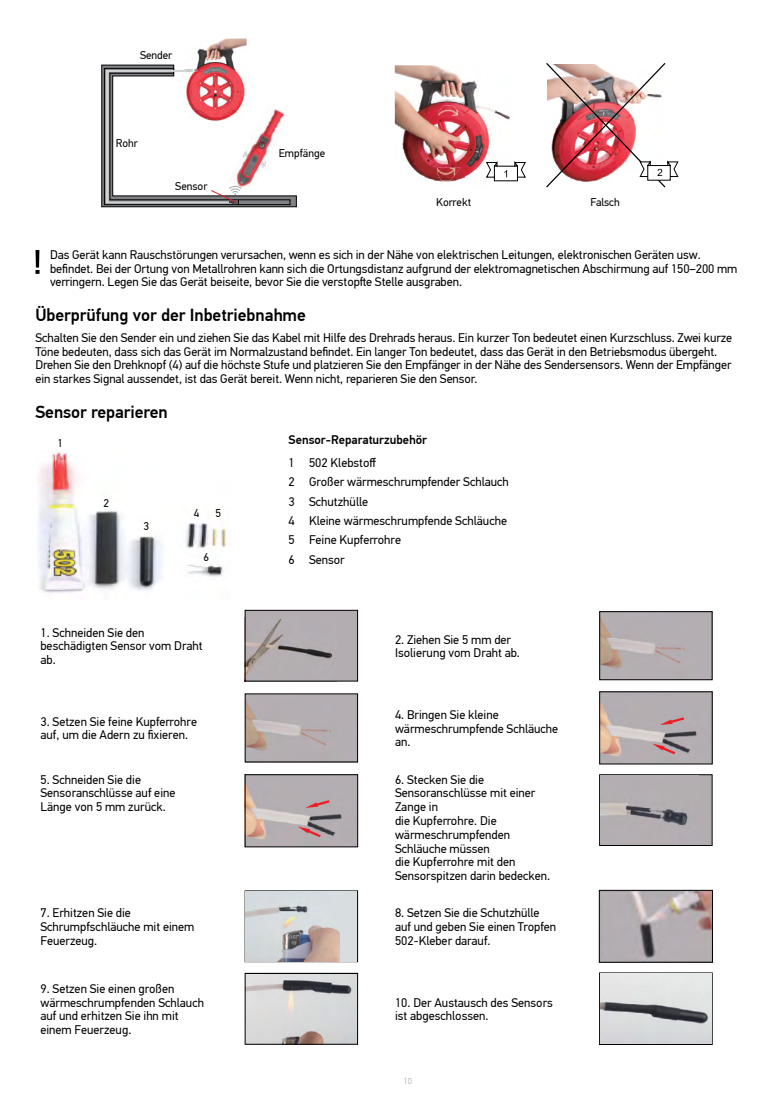
<style>
.page{position:relative;width:780px;height:1099px;background:#fff}
.page>*{position:absolute;margin:0;border:0;box-sizing:border-box;transform-origin:0 0}
.t1{font:500 17.5px "PF Din Text Pro";letter-spacing:-.005em;color:#000}
.t2{font:12.5px/13.8px "PF Din Text Pro";letter-spacing:-.005em;color:#000}
.t3{font:500 12.5px "PF Din Text Pro";color:#000}
.t4{font:11.25px "PF Din Text Pro";color:#000}
.t5{font:300 8.75px "PF Din Text Pro";color:#a7a9ac}
</style>
<div class="page">
<img style="left:197px;top:39px;width:49px;height:26px">
<svg style="left:101px;top:65px;width:195px;height:142px"></svg>
<img style="left:395px;top:65px;width:118px;height:117px">
<img style="left:439px;top:105px;width:25px;height:11px">
<img style="left:437px;top:168px;width:23px;height:13px">
<svg style="left:485px;top:160px;width:41px;height:21px"></svg>
<img style="left:546px;top:63px;width:133px;height:125px">
<svg style="left:35px;top:250px;width:5px;height:24px"></svg>
<img style="left:38px;top:452px;width:189px;height:141px">
<div style="left:245px;top:610px;width:112px;height:71px;background:#b3adb1"></div>
<img style="left:247px;top:619px;width:86px;height:56px">
<div style="left:245px;top:610px;width:113px;height:71px;border:1px solid #000"></div>
<img style="left:601px;top:613px;width:109px;height:65px">
<div style="left:599px;top:611px;width:113px;height:69px;border:1px solid #000"></div>
<img style="left:247px;top:695px;width:109px;height:65px">
<img style="left:601px;top:693px;width:109px;height:69px">
<div style="left:599px;top:691px;width:113px;height:73px;border:1px solid #000"></div>
<svg style="left:659px;top:717px;width:25px;height:8px"></svg>
<svg style="left:652px;top:743px;width:23px;height:11px"></svg>
<img style="left:247px;top:776px;width:109px;height:69px">
<div style="left:245px;top:774px;width:113px;height:73px;border:1px solid #000"></div>
<svg style="left:305px;top:800px;width:24px;height:7px"></svg>
<svg style="left:298px;top:826px;width:23px;height:11px"></svg>
<div style="left:599px;top:774px;width:113px;height:71px;background:#b3adb1"></div>
<div style="left:599px;top:774px;width:113px;height:71px;border:1px solid #000"></div>
<img style="left:601px;top:775px;width:97px;height:51px">
<div style="left:245px;top:890px;width:113px;height:72px;border:1px solid #000"></div>
<img style="left:245px;top:891px;width:95px;height:70px">
<div style="left:340px;top:891px;width:17px;height:70px;background:#d8dedf"></div>
<img style="left:601px;top:892px;width:109px;height:68px">
<div style="left:599px;top:890px;width:113px;height:72px;border:1px solid #000"></div>
<img style="left:245px;top:972px;width:112px;height:70px">
<div style="left:245px;top:973px;width:113px;height:71px;border:1px solid #000"></div>
<div style="left:599px;top:972px;width:113px;height:72px;border:1px solid #000"></div>
<img style="left:600px;top:973px;width:111px;height:70px">
<p class="t4" style="left:140px;top:49px;width:34px">Sender</p>
<p class="t4" style="left:116px;top:137px;width:24px">Rohr</p>
<p class="t4" style="left:175px;top:179px;width:34px">Sensor</p>
<p class="t4" style="left:279px;top:147px;width:48px">Empfänge</p>
<p class="t4" style="left:436px;top:196px;width:36px">Korrekt</p>
<p class="t4" style="left:590px;top:196px;width:31px">Falsch</p>
<p class="t2" style="left:50px;top:248px;width:688px">Das Gerät kann Rauschstörungen verursachen, wenn es sich in der Nähe von elektrischen Leitungen, elektronischen Geräten usw. befindet. Bei der Ortung von Metallrohren kann sich die Ortungsdistanz aufgrund der elektromagnetischen Abschirmung auf 150–200 mm verringern. Legen Sie das Gerät beiseite, bevor Sie die verstopfte Stelle ausgraben.</p>
<h1 class="t1" style="left:35px;top:304px;width:272px">Überprüfung vor der Inbetriebnahme</h1>
<p class="t2" style="left:35px;top:331px;width:698px">Schalten Sie den Sender ein und ziehen Sie das Kabel mit Hilfe des Drehrads heraus. Ein kurzer Ton bedeutet einen Kurzschluss. Zwei kurze Töne bedeuten, dass sich das Gerät im Normalzustand befindet. Ein langer Ton bedeutet, dass das Gerät in den Betriebsmodus übergeht.<br>Drehen Sie den Drehknopf (4) auf die höchste Stufe und platzieren Sie den Empfänger in der Nähe des Sendersensors. Wenn der Empfänger ein starkes Signal aussendet, ist das Gerät bereit. Wenn nicht, reparieren Sie den Sensor.</p>
<h1 class="t1" style="left:35px;top:401px;width:134px">Sensor reparieren</h1>
<p class="t3" style="left:288px;top:432px;width:140px">Sensor-Reparaturzubehör</p>
<p class="t2" style="left:288px;top:453px;width:222px;line-height:19.4px">1 502 Klebstoff<br>2 Großer wärmeschrumpfender Schlauch<br>3 Schutzhülle<br>4 Kleine wärmeschrumpfende Schläuche<br>5 Feine Kupferrohre<br>6 Sensor</p>
<p class="t4" style="left:57px;top:436px;width:7px">1</p>
<p class="t4" style="left:103px;top:496px;width:7px">2</p>
<p class="t4" style="left:194px;top:506px;width:7px">4</p>
<p class="t4" style="left:215px;top:506px;width:7px">5</p>
<p class="t4" style="left:203px;top:550px;width:7px">6</p>
<p class="t4" style="left:144px;top:520px;width:7px">3</p>
<p class="t2" style="left:40px;top:625px;width:163px">1. Schneiden Sie den beschädigten Sensor vom Draht ab.</p>
<p class="t2" style="left:395px;top:632px;width:126px">2. Ziehen Sie 5 mm der<br>Isolierung vom Draht ab.</p>
<p class="t2" style="left:40px;top:714px;width:158px">3. Setzen Sie feine Kupferrohre auf, um die Adern zu fixieren.</p>
<p class="t2" style="left:395px;top:707px;width:165px">4. Bringen Sie kleine wärmeschrumpfende Schläuche an.</p>
<p class="t2" style="left:40px;top:772px;width:136px">5. Schneiden Sie die<br>Sensoranschlüsse auf eine<br>Länge von 5 mm zurück.</p>
<p class="t2" style="left:395px;top:772px;width:157px">6. Stecken Sie die<br>Sensoranschlüsse mit einer<br>Zange in<br>die Kupferrohre. Die wärmeschrumpfenden<br>Schläuche müssen<br>die Kupferrohre mit den<br>Sensorspitzen darin bedecken.</p>
<p class="t2" style="left:40px;top:906px;width:155px">7. Erhitzen Sie die<br>Schrumpfschläuche mit einem<br>Feuerzeug.</p>
<p class="t2" style="left:395px;top:906px;width:163px">8. Setzen Sie die Schutzhülle auf und geben Sie einen Tropfen<br>502-Kleber darauf.</p>
<p class="t2" style="left:40px;top:981px;width:165px">9. Setzen Sie einen großen wärmeschrumpfenden Schlauch auf und erhitzen Sie ihn mit einem Feuerzeug.</p>
<p class="t2" style="left:395px;top:995px;width:159px">10. Der Austausch des Sensors ist abgeschlossen.</p>
<p class="t5" style="left:403px;top:1076px;width:10px">10</p>
</div>
